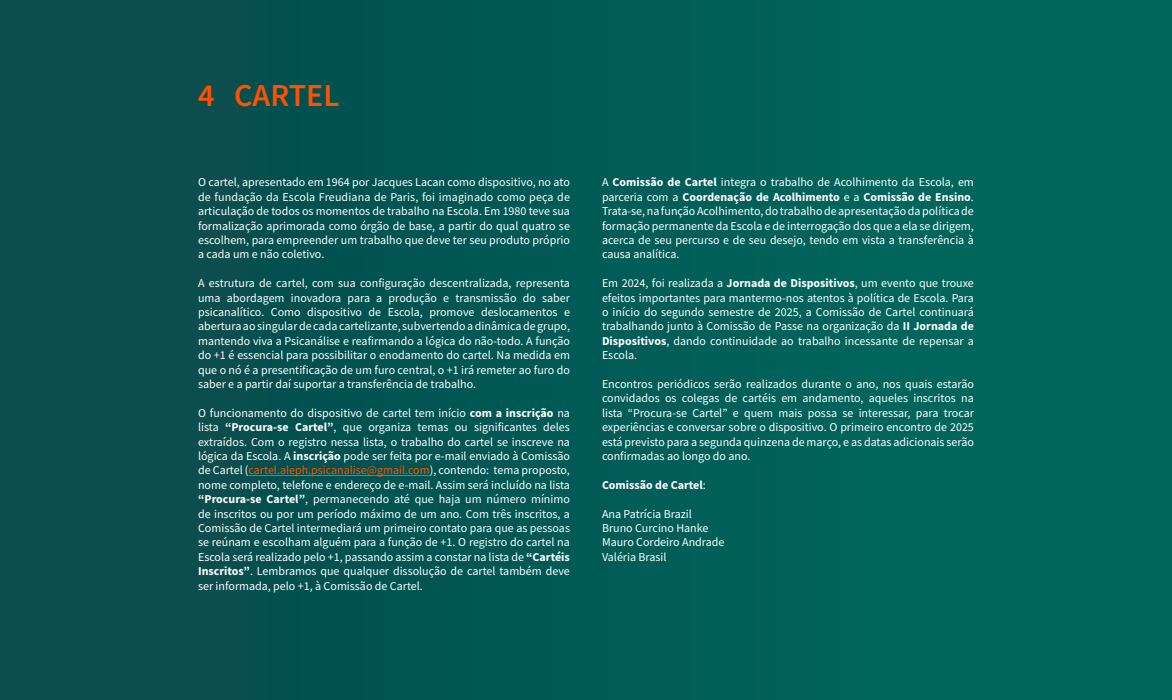
<style>
.page{position:relative;width:1172px;height:700px;background:#005a55}
.page>*{position:absolute;margin:0;border:0;box-sizing:border-box;transform-origin:0 0}
.t1{font:600 32px "Source Sans Pro";color:#ff5100}
.t2{font:12px/14.4px "Source Sans Pro";color:#fff;text-align:justify}
.t3{font:700 12px "Source Sans Pro";color:#fff}
.s1{font-weight:700}
.s2{color:#ff5100}
.s3{font-weight:400}
</style>
<div class="page">
<hr style="left:248px;top:475px;width:182px;height:1px;background:#ff5100">
<h1 class="t1" style="left:198px;top:74px;width:143px">4 CARTEL</h1>
<p class="t2" style="left:198px;top:175px;width:373px">O cartel, apresentado em 1964 por Jacques Lacan como dispositivo, no ato de fundação da Escola Freudiana de Paris, foi imaginado como peça de articulação de todos os momentos de trabalho na Escola. Em 1980 teve sua formalização aprimorada como órgão de base, a partir do qual quatro se escolhem, para empreender um trabalho que deve ter seu produto próprio a cada um e não coletivo.</p>
<p class="t2" style="left:198px;top:276px;width:373px">A estrutura de cartel, com sua configuração descentralizada, representa uma abordagem inovadora para a produção e transmissão do saber psicanalítico. Como dispositivo de Escola, promove deslocamentos e abertura ao singular de cada cartelizante, subvertendo a dinâmica de grupo, mantendo viva a Psicanálise e reafirmando a lógica do não-todo. A função do +1 é essencial para possibilitar o enodamento do cartel. Na medida em que o nó é a presentificação de um furo central, o +1 irá remeter ao furo do saber e a partir daí suportar a transferência de trabalho.</p>
<p class="t2" style="left:198px;top:405px;width:373px">O funcionamento do dispositivo de cartel tem início <span class="s1">com a inscrição</span> na lista <span class="s1">“Procura-se Cartel”</span>, que organiza temas ou significantes deles extraídos. Com o registro nessa lista, o trabalho do cartel se inscreve na lógica da Escola. A <span class="s1">inscrição</span> pode ser feita por e-mail enviado à Comissão de Cartel (<span class="s2">cartel.aleph.psicanalise@gmail.com</span>), contendo: tema proposto, nome completo, telefone e endereço de e-mail. Assim será incluído na lista <span class="s1">“Procura-se Cartel”</span>, permanecendo até que haja um número mínimo de inscritos ou por um período máximo de um ano. Com três inscritos, a Comissão de Cartel intermediará um primeiro contato para que as pessoas se reúnam e escolham alguém para a função de +1. O registro do cartel na Escola será realizado pelo +1, passando assim a constar na lista de <span class="s1">“Cartéis Inscritos”</span>. Lembramos que qualquer dissolução de cartel também deve ser informada, pelo +1, à Comissão de Cartel.</p>
<p class="t2" style="left:602px;top:175px;width:373px">A <span class="s1">Comissão de Cartel</span> integra o trabalho de Acolhimento da Escola, em parceria com a <span class="s1">Coordenação de Acolhimento</span> e a <span class="s1">Comissão de Ensino</span>.<br>Trata-se, na função Acolhimento, do trabalho de apresentação da política de formação permanente da Escola e de interrogação dos que a ela se dirigem, acerca de seu percurso e de seu desejo, tendo em vista a transferência à causa analítica.</p>
<p class="t2" style="left:602px;top:276px;width:373px">Em 2024, foi realizada a <span class="s1">Jornada de Dispositivos</span>, um evento que trouxe efeitos importantes para mantermo-nos atentos à política de Escola. Para o início do segundo semestre de 2025, a Comissão de Cartel continuará trabalhando junto à Comissão de Passe na organização da <span class="s1">II Jornada de Dispositivos</span>, dando continuidade ao trabalho incessante de repensar a Escola.</p>
<p class="t2" style="left:602px;top:377px;width:373px">Encontros periódicos serão realizados durante o ano, nos quais estarão convidados os colegas de cartéis em andamento, aqueles inscritos na lista “Procura-se Cartel” e quem mais possa se interessar, para trocar experiências e conversar sobre o dispositivo. O primeiro encontro de 2025 está previsto para a segunda quinzena de março, e as datas adicionais serão confirmadas ao longo do ano.</p>
<p class="t3" style="left:602px;top:477px;width:105px">Comissão de Cartel<span class="s3">:</span></p>
<p class="t2" style="left:602px;top:506px;width:124px;text-align:left">Ana Patrícia Brazil<br>Bruno Curcino Hanke<br>Mauro Cordeiro Andrade<br>Valéria Brasil</p>
</div>
